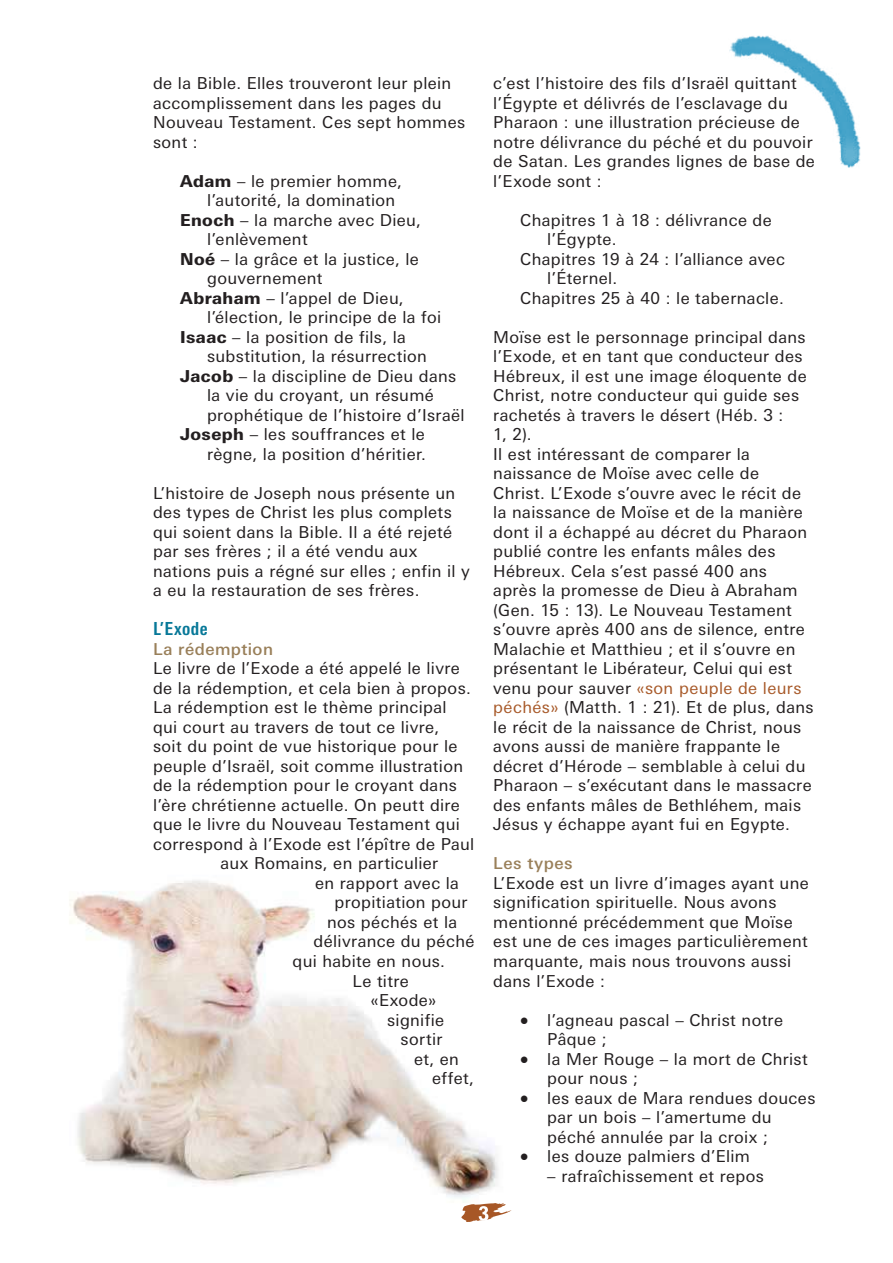
<style>
.page{position:relative;width:893px;height:1263px;background:#fff}
.page>*{position:absolute;margin:0;border:0;box-sizing:border-box;transform-origin:0 0}
.t1{font:700 condensed 18px "LT Univers";letter-spacing:.025em;color:#077898}
.t2{font:18px "Symbol";color:#231f20}
.t3{font:16.5px/19.5px "LT Univers Basic";letter-spacing:.025em;color:#231f20}
.t4{font:500 16.5px "LT Univers Basic";letter-spacing:.03em;color:#997f59}
.s1{font-weight:800}
.s2{color:#a85a2a}
</style>
<div class="page">
<img style="left:70px;top:880px;width:429px;height:321px">
<svg style="left:461px;top:1203px;width:51px;height:19px"></svg>
<img style="left:729px;top:35px;width:132px;height:133px">
<p class="t3" style="left:153px;top:74px;width:314px">de la Bible. Elles trouveront leur plein accomplissement dans les pages du<br>Nouveau Testament. Ces sept hommes sont :</p>
<p class="t3" style="left:180px;top:171px;width:223px"><span class="s1">Adam</span> – le premier homme,</p>
<p class="t3" style="left:207px;top:191px;width:190px">’l autorité la, domination</p>
<p class="t3" style="left:180px;top:210px;width:242px"><span class="s1">Enoch</span> – la marche avec Dieu,</p>
<p class="t3" style="left:207px;top:230px;width:102px">’l enlèvement</p>
<p class="t3" style="left:180px;top:249px;width:240px"><span class="s1">Noé</span> – la grâce et la justice le,</p>
<p class="t3" style="left:207px;top:269px;width:117px">gouvernement</p>
<p class="t3" style="left:180px;top:288px;width:225px"><span class="s1">Abraham</span> – ’l appel de Dieu,</p>
<p class="t3" style="left:207px;top:308px;width:236px">’l élection le, principe de la foi</p>
<p class="t3" style="left:180px;top:327px;width:227px"><span class="s1">Isaac</span> – la position de fils la,</p>
<p class="t3" style="left:207px;top:347px;width:221px">substitution la, résurrection</p>
<p class="t3" style="left:180px;top:366px;width:278px"><span class="s1">Jacob</span> – la discipline de Dieu dans</p>
<p class="t3" style="left:207px;top:386px;width:228px">la vie du croyant, un résumé</p>
<p class="t3" style="left:207px;top:405px;width:259px">prophétique de ’l histoire d’Israël</p>
<p class="t3" style="left:180px;top:425px;width:246px"><span class="s1">Joseph</span> – les souffrances et le</p>
<p class="t3" style="left:207px;top:444px;width:220px">règne la, position d’héritier.</p>
<p class="t3" style="left:153px;top:483px;width:318px">’L histoire de Joseph nous présente un des types de Christ les plus complets qui soient dans la Bible. aIl été rejeté par ses frères ; ail été vendu aux nations puis a régné sur elles ; enfin yil a eu la restauration de ses frères.</p>
<p class="t1" style="left:153px;top:618px;width:56px">’L Exode</p>
<p class="t4" style="left:153px;top:639px;width:121px">La rédemption</p>
<p class="t3" style="left:153px;top:659px;width:308px">Le livre de ’l Exode a été appelé le livre</p>
<p class="t3" style="left:153px;top:678px;width:319px">de la rédemption, et cela bien à propos.</p>
<p class="t3" style="left:153px;top:698px;width:295px">La rédemption est le thème principal</p>
<p class="t3" style="left:153px;top:717px;width:288px">qui court au travers de tout ce livre,</p>
<p class="t3" style="left:153px;top:737px;width:306px">soit du point de vue historique pour le</p>
<p class="t3" style="left:153px;top:756px;width:312px">peuple d’Israël, soit comme illustration</p>
<p class="t3" style="left:153px;top:776px;width:305px">de la rédemption pour le croyant dans</p>
<p class="t3" style="left:153px;top:795px;width:308px">’l ère chrétienne actuelle. On peutt dire</p>
<p class="t3" style="left:153px;top:815px;width:308px">que le livre du Nouveau Testament qui</p>
<p class="t3" style="left:153px;top:834px;width:323px">correspond ’là Exode est ’l épître de Paul</p>
<p class="t3" style="left:221px;top:854px;width:219px">aux Romains, en particulier</p>
<p class="t3" style="left:315px;top:873px;width:145px">en rapport avec la</p>
<p class="t3" style="left:335px;top:893px;width:134px">propitiation pour</p>
<p class="t3" style="left:327px;top:912px;width:132px">nos péchés et la</p>
<p class="t3" style="left:314px;top:932px;width:162px">délivrance du péché</p>
<p class="t3" style="left:293px;top:951px;width:154px">qui habite en nous.</p>
<p class="t3" style="left:353px;top:971px;width:58px">Le titre</p>
<p class="t3" style="left:371px;top:990px;width:67px">«Exode«</p>
<p class="t3" style="left:387px;top:1010px;width:59px">signifie</p>
<p class="t3" style="left:401px;top:1029px;width:43px">sortir</p>
<p class="t3" style="left:414px;top:1049px;width:46px">et, en</p>
<p class="t3" style="left:432px;top:1068px;width:43px">effet,</p>
<p class="t3" style="left:493px;top:74px;width:323px">’c est ’l histoire des fils d’Israël quittant<br>’l Égypte et délivrés de ’l esclavage du Pharaon : une illustration précieuse de notre délivrance du péché et du pouvoir de Satan. Les grandes lignes de base de ’l Exode sont :</p>
<p class="t3" style="left:520px;top:210px;width:253px">Chapitres 1 à 18 : délivrance de</p>
<p class="t3" style="left:547px;top:230px;width:71px">’l Égypte.</p>
<p class="t3" style="left:520px;top:249px;width:266px">Chapitres 19 à 24 ’l: alliance avec</p>
<p class="t3" style="left:547px;top:269px;width:72px">’l Éternel.</p>
<p class="t3" style="left:520px;top:288px;width:265px">Chapitres 25 à 40 le: tabernacle.</p>
<p class="t3" style="left:493px;top:327px;width:322px">Moïse est le personnage principal dans<br>’l Exode, et en tant que conducteur des Hébreux il, est une image éloquente de Christ, notre conducteur qui guide ses rachetés à travers le désert (Héb 3. :<br>1 , .(2<br>Il est intéressant de comparer la naissance de Moïse avec celle de<br>Christ ’L. Exode ’s ouvre avec le récit de la naissance de Moïse et de la manière dont ail échappé au décret du Pharaon publié contre les enfants mâles des Hébreux. Cela ’s est passé 400 ans après la promesse de Dieu à Abraham (Gen. 15 : 13 .) Le Nouveau Testament<br>’s ouvre après 400 ans de silence, entre Malachie et Matthieu ; et ’si l ouvre en présentant le Libérateur, Celui qui est venu pour sauver <span class="s2">«son peuple de leurs péchés»</span> (Matth 1. : 21 .) Et de plus, dans le récit de la naissance de Christ, nous avons aussi de manière frappante le décret d’Hérode – semblable à celui du Pharaon – ’s exécutant dans le massacre des enfants mâles de Bethléhem, mais Jésus y échappe ayant fui en Egypte.</p>
<p class="t4" style="left:493px;top:854px;width:81px">Les types</p>
<p class="t3" style="left:493px;top:873px;width:317px">’L Exode est un livre d’images ayant une signification spirituelle. Nous avons mentionné précédemment que Moïse est une de ces images particulièrement marquante, mais nous trouvons aussi dans ’l Exode :</p>
<p class="t3" style="left:547px;top:1010px;width:237px">’l agneau pascal – Christ notre</p>
<p class="t2" style="left:520px;top:1007px;width:10px">•</p>
<p class="t2" style="left:520px;top:1046px;width:10px">•</p>
<p class="t2" style="left:520px;top:1085px;width:10px">•</p>
<p class="t2" style="left:520px;top:1144px;width:10px">•</p>
<p class="t3" style="left:547px;top:1029px;width:262px">Pâque ;<br>la Mer Rouge – la mort de Christ</p>
<p class="t3" style="left:547px;top:1068px;width:270px">pour nous ;<br>les eaux de Mara rendues douces</p>
<p class="t3" style="left:547px;top:1107px;width:226px">par un bois – ’l amertume du péché annulée par la croix ; les douze palmiers d’Elim</p>
<p class="t3" style="left:547px;top:1166px;width:218px">– rafraîchissement et repos</p>
</div>
